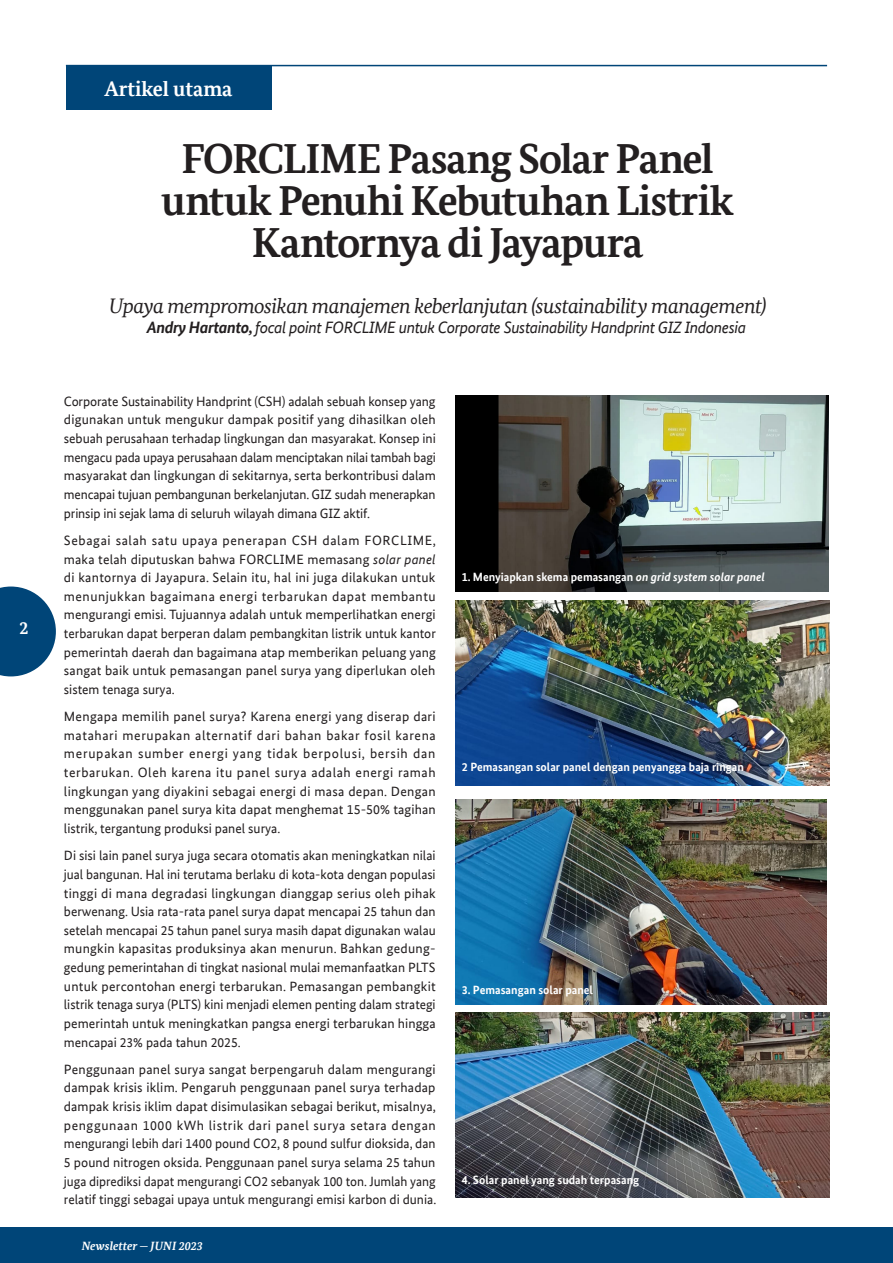
<style>
.page{position:relative;width:893px;height:1263px;background:#fff}
.page>*{position:absolute;margin:0;border:0;box-sizing:border-box;transform-origin:0 0}
.sub_head{font:700 42px/42px "Bundes Serif Office T";letter-spacing:-.025em;color:#231f20;text-align:center}
.sub_head-2{font:italic 21px "Bundes Serif Office T";letter-spacing:-.025em;color:#231f20}
.bodytext{font:700 21px "Bundes Serif Office T";color:#fff}
.t1{font:700 18px "Bundes Serif Office T";color:#fff}
.bodytext-2{font:italic 16.5px "Bundes Sans Office";letter-spacing:-.025em;color:#231f20}
.bodytext-3{font:13.5px/18.6px "Bundes Sans Office";color:#231f20;text-align:justify}
.info_lebih_lanjut{font:700 12px "Bundes Sans Office";color:#fff}
.t2{font:italic 700 12px "Bundes Serif Office T";color:#fff}
.s1{font-weight:700}
.s2{font-style:italic}
.s3{font-style:normal}
</style>
<div class="page">
<img style="left:455px;top:600px;width:374px;height:185px">
<img style="left:455px;top:1012px;width:374px;height:185px">
<div style="left:66px;top:66px;width:205px;height:44px;background:#004578"></div>
<hr style="left:66px;top:65px;width:761px;height:1px;background:#004578">
<img style="left:455px;top:800px;width:372px;height:205px">
<img style="left:455px;top:395px;width:374px;height:196px">
<div style="left:0;top:1227px;width:893px;height:36px;background:#004578"></div>
<svg style="left:0;top:586px;width:56px;height:90px"></svg>
<h3 class="t1" style="left:19px;top:618px;width:10px">2</h3>
<p class="bodytext" style="left:105px;top:76px;width:129px">Artikel utama</p>
<p class="sub_head" style="left:181px;top:138px;width:534px">FORCLIME Pasang Solar Panel</p>
<p class="sub_head" style="left:161px;top:180px;width:574px">untuk Penuhi Kebutuhan Listrik<br>Kantornya di Jayapura</p>
<p class="sub_head-2" style="left:109px;top:294px;width:659px">Upaya mempromosikan manajemen keberlanjutan (sustainability management)</p>
<p class="bodytext-2" style="left:147px;top:318px;width:601px"><span class="s1">Andry Hartanto,</span> focal point FORCLIME untuk Corporate Sustainability Handprint GIZ Indonesia</p>
<p class="bodytext-3" style="left:64px;top:392px;width:373px">Corporate Sustainability Handprint (CSH) adalah sebuah konsep yang digunakan untuk mengukur dampak positif yang dihasilkan oleh sebuah perusahaan terhadap lingkungan dan masyarakat. Konsep ini mengacu pada upaya perusahaan dalam menciptakan nilai tambah bagi masyarakat dan lingkungan di sekitarnya, serta berkontribusi dalam mencapai tujuan pembangunan berkelanjutan. GIZ sudah menerapkan prinsip ini sejak lama di seluruh wilayah dimana GIZ aktif.</p>
<p class="bodytext-3" style="left:64px;top:531px;width:374px">Sebagai salah satu upaya penerapan CSH dalam FORCLIME, maka telah diputuskan bahwa FORCLIME memasang <span class="s2">solar panel </span>di kantornya di Jayapura. Selain itu, hal ini juga dilakukan untuk menunjukkan bagaimana energi terbarukan dapat membantu mengurangi emisi. Tujuannya adalah untuk memperlihatkan energi terbarukan dapat berperan dalam pembangkitan listrik untuk kantor pemerintah daerah dan bagaimana atap memberikan peluang yang sangat baik untuk pemasangan panel surya yang diperlukan oleh sistem tenaga surya.</p>
<p class="bodytext-3" style="left:64px;top:707px;width:373px">Mengapa memilih panel surya? Karena energi yang diserap dari matahari merupakan alternatif dari bahan bakar fosil karena merupakan sumber energi yang tidak berpolusi, bersih dan terbarukan. Oleh karena itu panel surya adalah energi ramah lingkungan yang diyakini sebagai energi di masa depan. Dengan menggunakan panel surya kita dapat menghemat 15-50% tagihan listrik, tergantung produksi panel surya.</p>
<p class="bodytext-3" style="left:64px;top:846px;width:373px">Di sisi lain panel surya juga secara otomatis akan meningkatkan nilai jual bangunan. Hal ini terutama berlaku di kota-kota dengan populasi tinggi di mana degradasi lingkungan dianggap serius oleh pihak berwenang. Usia rata-rata panel surya dapat mencapai 25 tahun dan setelah mencapai 25 tahun panel surya masih dapat digunakan walau mungkin kapasitas produksinya akan menurun. Bahkan gedung&shy;gedung pemerintahan di tingkat nasional mulai memanfaatkan PLTS untuk percontohan energi terbarukan. Pemasangan pembangkit listrik tenaga surya (PLTS) kini menjadi elemen penting dalam strategi pemerintah untuk meningkatkan pangsa energi terbarukan hingga mencapai 23% pada tahun 2025.</p>
<p class="bodytext-3" style="left:64px;top:1060px;width:374px">Penggunaan panel surya sangat berpengaruh dalam mengurangi dampak krisis iklim. Pengaruh penggunaan panel surya terhadap dampak krisis iklim dapat disimulasikan sebagai berikut, misalnya, penggunaan 1000 kWh listrik dari panel surya setara dengan mengurangi lebih dari 1400 pound CO2, 8 pound sulfur dioksida, dan 5 pound nitrogen oksida. Penggunaan panel surya selama 25 tahun juga diprediksi dapat mengurangi CO2 sebanyak 100 ton. Jumlah yang relatif tinggi sebagai upaya untuk mengurangi emisi karbon di dunia.</p>
<p class="t2" style="left:82px;top:1238px;width:122px">Newsletter <span class="s3">—</span> JUNI 2023</p>
<p class="info_lebih_lanjut" style="left:462px;top:570px;width:305px">1. Menyiapkan skema pemasangan <span class="s2">on grid system solar panel</span></p>
<p class="info_lebih_lanjut" style="left:462px;top:760px;width:284px">2 Pemasangan solar panel dengan penyangga baja ringan</p>
<p class="info_lebih_lanjut" style="left:462px;top:983px;width:133px">3. Pemasangan solar panel</p>
<p class="info_lebih_lanjut" style="left:462px;top:1173px;width:179px">4. Solar panel yang sudah terpasang</p>
</div>
